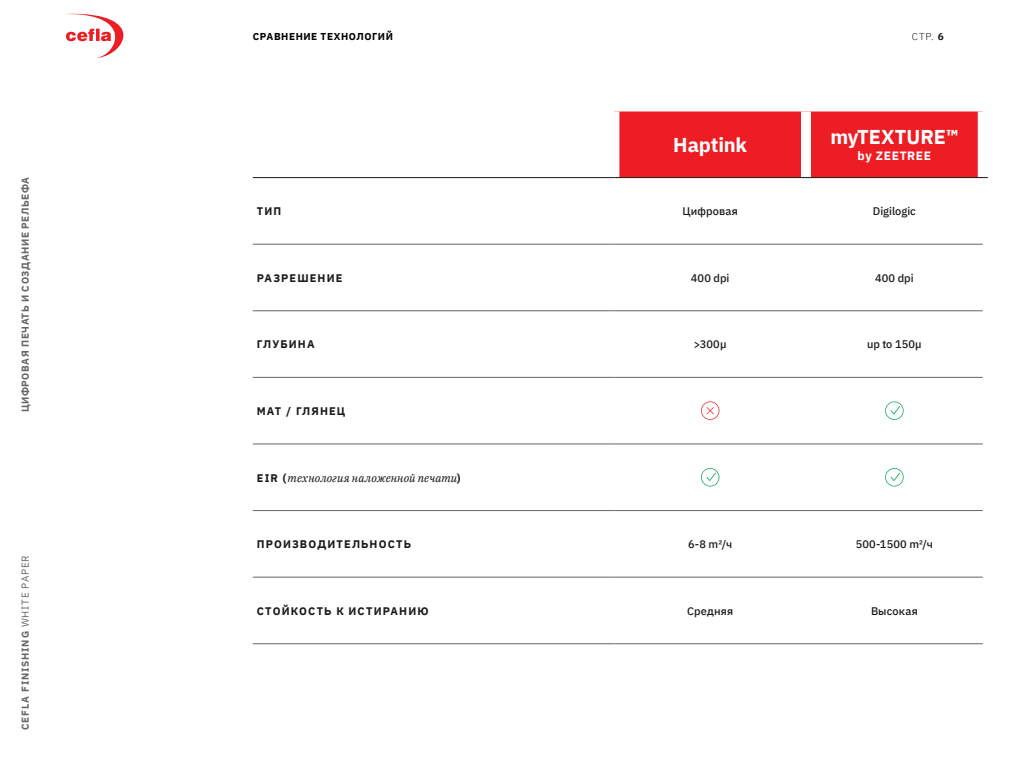
<style>
.page{position:relative;width:1024px;height:768px;background:#fff}
.page>*{position:absolute;margin:0;border:0;box-sizing:border-box;transform-origin:0 0}
.t1{font:700 20px "IBM Plex Sans";letter-spacing:-.005em;color:#fff}
.t2{font:700 12px "IBM Plex Sans";letter-spacing:.05em;color:#fff}
.t3{font:500 11px "IBM Plex Sans";letter-spacing:.01em;color:#1a1a1a}
.t4{font:700 11px "IBM Plex Sans";letter-spacing:.1em;color:#1a1a1a}
.t5{font:italic 11px "IBM Plex Serif";letter-spacing:.01em;color:#1a1a1a}
.t6{font:700 10px "IBM Plex Sans";letter-spacing:.06em;color:#666}
.t7{font:700 10px "IBM Plex Sans";letter-spacing:.085em;color:#666}
.t8{font:700 10px "IBM Plex Sans";letter-spacing:.055em;color:#000}
.t9{font:300 10px "IBM Plex Sans";color:#1a1a1a}
.s1{font-weight:400}
.s2{font-weight:700}
.s3{font-family:"IBM Plex Sans";font-weight:700;font-style:normal}
</style>
<div class="page">
<svg style="left:66px;top:13px;width:58px;height:45px"></svg>
<div style="left:619px;top:112px;width:359px;height:65px;background:#ed1d24"></div>
<hr style="left:253px;top:244px;width:361px;height:1px;background:#666">
<hr style="left:614px;top:244px;width:192px;height:1px;background:#666">
<hr style="left:806px;top:244px;width:177px;height:1px;background:#666">
<hr style="left:253px;top:311px;width:361px;height:1px;background:#666">
<hr style="left:614px;top:311px;width:192px;height:1px;background:#666">
<hr style="left:806px;top:311px;width:177px;height:1px;background:#666">
<hr style="left:253px;top:377px;width:361px;height:1px;background:#666">
<hr style="left:614px;top:377px;width:192px;height:1px;background:#666">
<hr style="left:806px;top:377px;width:177px;height:1px;background:#666">
<hr style="left:253px;top:444px;width:361px;height:1px;background:#666">
<hr style="left:614px;top:444px;width:192px;height:1px;background:#666">
<hr style="left:806px;top:444px;width:177px;height:1px;background:#666">
<hr style="left:253px;top:510px;width:361px;height:1px;background:#666">
<hr style="left:614px;top:510px;width:192px;height:1px;background:#666">
<hr style="left:806px;top:510px;width:177px;height:1px;background:#666">
<hr style="left:253px;top:577px;width:361px;height:1px;background:#666">
<hr style="left:614px;top:577px;width:192px;height:1px;background:#666">
<hr style="left:806px;top:577px;width:177px;height:1px;background:#666">
<hr style="left:253px;top:644px;width:361px;height:1px;background:#666">
<hr style="left:614px;top:644px;width:192px;height:1px;background:#666">
<hr style="left:806px;top:644px;width:177px;height:1px;background:#666">
<div style="left:801px;top:111px;width:10px;height:66px;background:#fff"></div>
<hr style="left:253px;top:177px;width:361px;height:1px;background:#1a1a1a">
<hr style="left:614px;top:177px;width:192px;height:1px;background:#1a1a1a">
<hr style="left:806px;top:177px;width:182px;height:1px;background:#1a1a1a">
<svg style="left:701px;top:401px;width:18px;height:19px"></svg>
<svg style="left:885px;top:401px;width:19px;height:19px"></svg>
<svg style="left:701px;top:468px;width:18px;height:18px"></svg>
<svg style="left:885px;top:468px;width:19px;height:18px"></svg>
<p class="t6" style="left:17px;top:412px;width:237px;rotate:-90deg">ЦИФРОВАЯ ПЕЧАТЬ И СОЗДАНИЕ РЕЛЬЕФА</p>
<p class="t7" style="left:17px;top:730px;width:176px;rotate:-90deg">CEFLA FINISHING <span class="s1">WHITE PAPER</span></p>
<p class="t8" style="left:253px;top:28px;width:142px">СРАВНЕНИЕ ТЕХНОЛОГИЙ</p>
<p class="t9" style="left:912px;top:29px;width:33px">CTP. <span class="s2">6</span></p>
<h1 class="t1" style="left:673px;top:129px;width:75px">Haptink</h1>
<h1 class="t1" style="left:830px;top:121px;width:129px">myTEXTURE™</h1>
<p class="t2" style="left:858px;top:146px;width:75px">by ZEETREE</p>
<p class="t4" style="left:257px;top:203px;width:26px">ТИП</p>
<p class="t3" style="left:683px;top:203px;width:57px">Цифровая</p>
<p class="t3" style="left:873px;top:203px;width:44px">Digilogic</p>
<p class="t4" style="left:257px;top:269px;width:87px">РАЗРЕШЕНИЕ</p>
<p class="t3" style="left:691px;top:269px;width:40px">400 dpi</p>
<p class="t3" style="left:875px;top:269px;width:40px">400 dpi</p>
<p class="t4" style="left:257px;top:336px;width:59px">ГЛУБИНА</p>
<p class="t3" style="left:694px;top:336px;width:34px">&gt;300µ</p>
<p class="t3" style="left:867px;top:336px;width:56px">up to 150µ</p>
<p class="t4" style="left:257px;top:402px;width:90px">МАТ / ГЛЯНЕЦ</p>
<p class="t5" style="left:257px;top:469px;width:205px"><span class="s3">EIR (</span>технология наложенной печати<span class="s3">)</span></p>
<p class="t4" style="left:257px;top:535px;width:156px">ПРОИЗВОДИТЕЛЬНОСТЬ</p>
<p class="t3" style="left:688px;top:536px;width:46px">6-8 m²/ч</p>
<p class="t3" style="left:856px;top:536px;width:79px">500-1500 m²/ч</p>
<p class="t4" style="left:257px;top:602px;width:173px">СТОЙКОСТЬ К ИСТИРАНИЮ</p>
<p class="t3" style="left:687px;top:602px;width:48px">Средняя</p>
<p class="t3" style="left:871px;top:602px;width:48px">Высокая</p>
</div>
